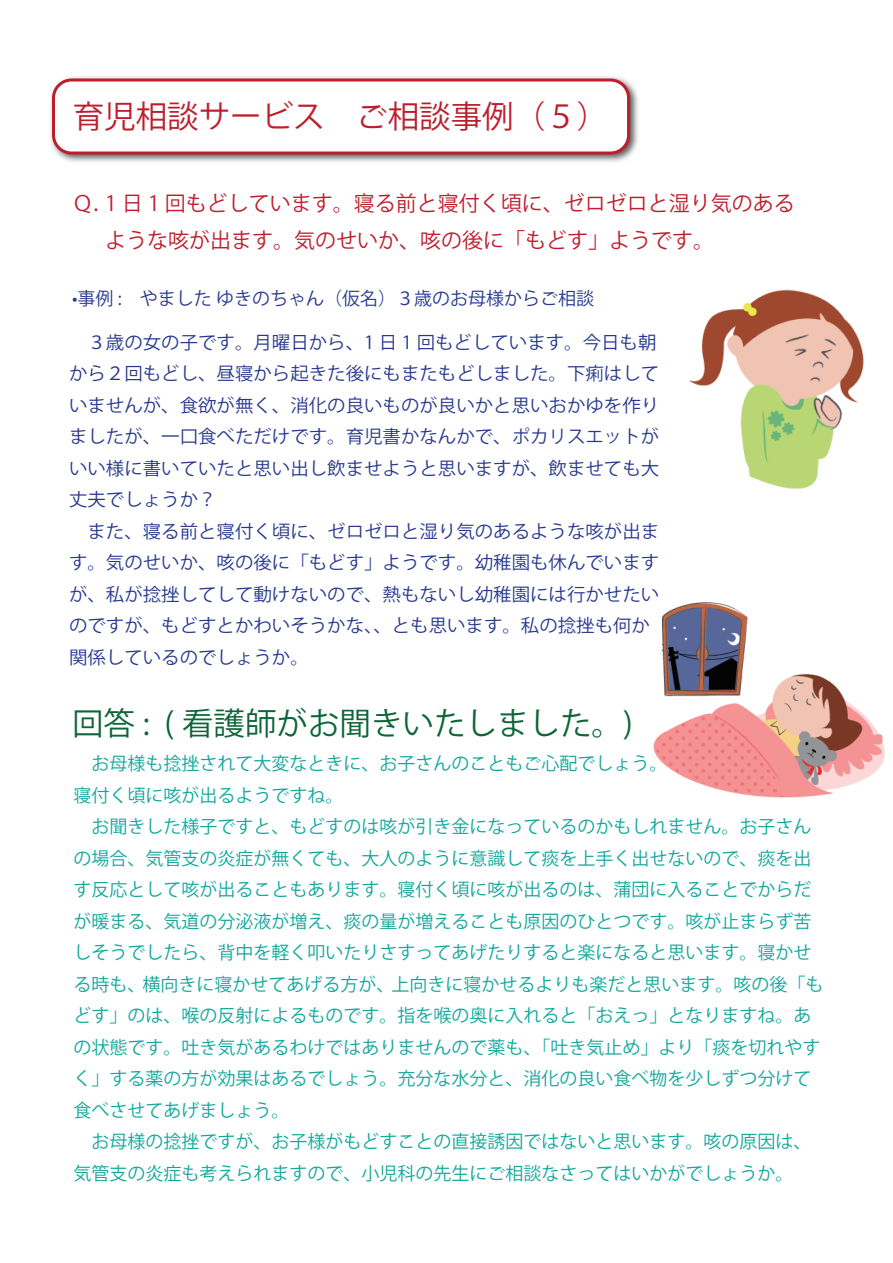
<style>
.page{position:relative;width:893px;height:1263px;background:#fff}
.page>*{position:absolute;margin:0;border:0;box-sizing:border-box;transform-origin:0 0}
.t1{font:31.5px "Koz Go Pro";color:#0c6638}
.t2{font:31.5px "Koz Go Pro";color:#be1d2c}
.t3{font:21px/36.8px "Koz Go Pro";color:#be1d2c}
.t4{font:18px/31.5px "Koz Go Pro";color:#12a79d}
.t5{font:18px/31.5px "Koz Go Pro";color:#283890}
</style>
<div class="page">
<img style="left:653px;top:602px;width:232px;height:195px">
<img style="left:689px;top:289px;width:175px;height:200px">
<img style="left:51px;top:77px;width:587px;height:85px">
<div style="left:54px;top:80px;width:574px;height:73px;background:#fff;border-radius:18px"></div>
<div style="left:52px;top:79px;width:578px;height:76px;border:3px solid #be1d2c;border-radius:18px"></div>
<h1 class="t2" style="left:73px;top:96px;width:537px">育児相談サービス　ご相談事例（５）</h1>
<p class="t3" style="left:72px;top:185px;width:44px">Ｑ．</p>
<p class="t3" style="left:105px;top:185px;width:691px">1 日 1 回もどしています。寝る前と寝付く頃に、ゼロゼロと湿り気のあるような咳が出ます。気のせいか、咳の後に「もどす」ようです。</p>
<p class="t5" style="left:72px;top:283px;width:524px">•事例 :　やました ゆきのちゃん（仮名）３歳のお母様からご相談</p>
<p class="t5" style="left:69px;top:327px;width:592px">　３歳の女の子です。月曜日から、1 日 1 回もどしています。今日も朝から２回もどし、昼寝から起きた後にもまたもどしました。下痢はしていませんが、食欲が無く、消化の良いものが良いかと思いおかゆを作りましたが、一口食べただけです。育児書かなんかで、ポカリスエットがいい様に書いていたと思い出し飲ませようと思いますが、飲ませても大丈夫でしょうか？<br>　また、寝る前と寝付く頃に、ゼロゼロと湿り気のあるような咳が出ます。気のせいか、咳の後に「もどす」ようです。幼稚園も休んでいますが、私が捻挫してして動けないので、熱もないし幼稚園には行かせたいのですが、もどすとかわいそうかな、、とも思います。私の捻挫も何か関係しているのでしょうか。</p>
<h1 class="t1" style="left:72px;top:703px;width:562px">回答 : ( 看護師がお聞きいたしました。)</h1>
<p class="t4" style="left:74px;top:748px;width:751px">　お母様も捻挫されて大変なときに、お子さんのこともご心配でしょう。<br>寝付く頃に咳が出るようですね。<br>　お聞きした様子ですと、もどすのは咳が引き金になっているのかもしれません。お子さんの場合、気管支の炎症が無くても、大人のように意識して痰を上手く出せないので、痰を出す反応として咳が出ることもあります。寝付く頃に咳が出るのは、蒲団に入ることでからだが暖まる、気道の分泌液が増え、痰の量が増えることも原因のひとつです。咳が止まらず苦しそうでしたら、背中を軽く叩いたりさすってあげたりすると楽になると思います。寝かせる時も、横向きに寝かせてあげる方が、上向きに寝かせるよりも楽だと思います。咳の後「もどす」のは、喉の反射によるものです。指を喉の奥に入れると「おえっ」となりますね。あの状態です。吐き気があるわけではありませんので薬も、「吐き気止め」より「痰を切れやすく」する薬の方が効果はあるでしょう。充分な水分と、消化の良い食べ物を少しずつ分けて食べさせてあげましょう。<br>　お母様の捻挫ですが、お子様がもどすことの直接誘因ではないと思います。咳の原因は、気管支の炎症も考えられますので、小児科の先生にご相談なさってはいかがでしょうか。</p>
</div>
